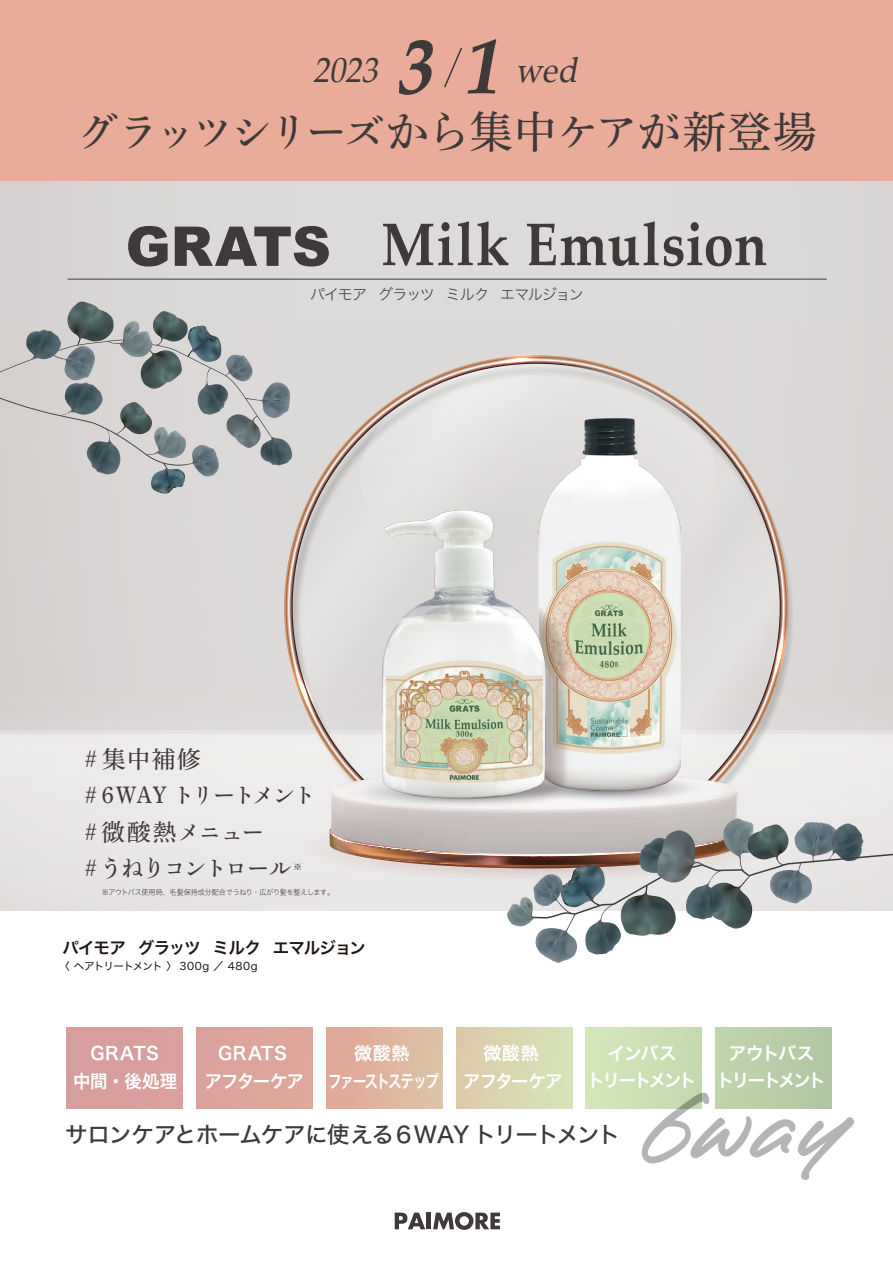
<style>
.page{position:relative;width:893px;height:1263px;background:#fff}
.page>*{position:absolute;margin:0;border:0;box-sizing:border-box;transform-origin:0 0}
.t1{font:italic 700 79.65px "Palatino Linotype";color:#3e3a39;scale:.9 1}
.t2{font:italic 75px "Hello America";color:#acadad;scale:1.04 1}
.t3{font:700 60.15px "Palatino Linotype";letter-spacing:.025em;color:#3e3a39;scale:.9 1}
.t4{font:43.5px "DNP Shuei 4 go Std M";letter-spacing:-.055em;color:#3e3a39}
.t5{font:italic 35.25px "Palatino Linotype";color:#3e3a39;scale:.9 1}
.t6{font:23.55px/36.2px "DNP Shuei 4 go Std M";letter-spacing:-.09em;color:#3e3a39}
.t7{font:22.5px "Hiragino Sans W5";letter-spacing:-.04em;color:#3e3a39}
.t8{font:18px/27px "Hiragino Sans W6";letter-spacing:-.11em;color:#fff;text-align:center}
.t9{font:18px/27.8px "Hiragino Sans W6";letter-spacing:-.055em;color:#fff;text-align:center}
.t10{font:18px/27.8px "Hiragino Sans W6";letter-spacing:-.1em;color:#fff;text-align:center}
.t11{font:18px/27.8px "Hiragino Sans W6";letter-spacing:.01em;color:#fff;text-align:center}
.t12{font:16.5px "Hiragino Sans W6";letter-spacing:-.06em;color:#221815}
.t13{font:15px "Hiragino Sans W2";letter-spacing:-.07em;color:#3e3a39}
.t14{font:10.5px "Hiragino Sans W4";letter-spacing:-.025em;color:#221815}
.t15{font:8.7px "DNP Shuei 4 go Std M";color:#3e3a39}
.t16{font:7.5px "Hiragino Sans W2";letter-spacing:-.025em;color:#3e3a39;scale:.94 1}
.s1{font-family:"Arial";font-weight:900;font-size:54.75px}
</style>
<div class="page">
<div style="left:0;top:181px;width:893px;height:730px;background:#dbd8d8"></div>
<div style="left:0;top:735px;width:893px;height:176px;background:#eae9e8"></div>
<svg style="left:716px;top:431px;width:76px;height:178px"></svg>
<svg style="left:284px;top:360px;width:205px;height:392px"></svg>
<svg style="left:489px;top:355px;width:56px;height:9px"></svg>
<svg style="left:288px;top:655px;width:31px;height:68px"></svg>
<svg style="left:360px;top:364px;width:356px;height:223px"></svg>
<img style="left:538px;top:418px;width:143px;height:191px">
<img style="left:381px;top:510px;width:167px;height:99px">
<div style="left:67px;top:1027px;width:116px;height:82px;background:#d89e9e"></div>
<div style="left:196px;top:1027px;width:117px;height:82px;background:#dca59b"></div>
<div style="left:326px;top:1027px;width:116px;height:82px;background:linear-gradient(to right,#e1a597,#ddc4a6)"></div>
<div style="left:456px;top:1027px;width:116px;height:82px;background:linear-gradient(to right,#dcc9a9,#d6e5b8)"></div>
<div style="left:586px;top:1027px;width:116px;height:82px;background:#cce0b4"></div>
<div style="left:715px;top:1027px;width:117px;height:82px;background:#b9cea8"></div>
<div style="left:0;top:0;width:893px;height:181px;background:#e8ac99"></div>
<img style="left:330px;top:609px;width:563px;height:354px">
<svg style="left:0;top:301px;width:292px;height:193px"></svg>
<hr style="left:67px;top:278px;width:760px;height:2px;background:#727171">
<svg style="left:444px;top:47px;width:18px;height:41px"></svg>
<svg style="left:395px;top:1212px;width:30px;height:17px"></svg>
<hr style="left:427px;top:1212px;width:4px;height:17px;background:#3e3a39">
<svg style="left:433px;top:1212px;width:67px;height:18px"></svg>
<h1 class="t1" style="left:395px;top:10px;width:137px">31</h1>
<h3 class="t5" style="left:516px;top:45px;width:79px">wed</h3>
<h3 class="t4" style="left:76px;top:101px;width:742px">グラッツシリーズから集中ケアが新登場</h3>
<h3 class="t5" style="left:313px;top:45px;width:82px">2023</h3>
<h3 class="t3" style="left:126px;top:202px;width:714px"><span class="s1">GRATS</span> Milk Emulsion</h3>
<p class="t13" style="left:310px;top:281px;width:275px">パイモア グラッツ ミルク エマルジョン</p>
<p class="t6" style="left:79px;top:740px;width:239px">＃集中補修<br>＃6WAY トリートメント＃微酸熱メニュー<br>＃うねりコントロール</p>
<p class="t16" style="left:102px;top:886px;width:249px">※アウトバス使用時、毛髪保持成分配合でうねり・広がり髪を整えします。</p>
<p class="t15" style="left:293px;top:860px;width:10px">※</p>
<p class="t12" style="left:63px;top:932px;width:305px">パイモア グラッツ ミルク エマルジョン</p>
<p class="t14" style="left:65px;top:957px;width:195px">〈ヘアトリートメント 〉 300g ／ 480g</p>
<p class="t11" style="left:73px;top:1038px;width:106px">GRATS<br>中間・後処理</p>
<p class="t9" style="left:205px;top:1038px;width:101px">GRATS<br>アフターケア</p>
<p class="t10" style="left:328px;top:1038px;width:112px">微酸熱<br>ファーストステップ</p>
<p class="t9" style="left:463px;top:1038px;width:101px">微酸熱<br>アフターケア</p>
<p class="t8" style="left:587px;top:1039px;width:111px">インバス<br>トリートメント</p>
<p class="t8" style="left:717px;top:1039px;width:111px">アウトバス<br>トリートメント</p>
<h2 class="t2" style="left:640px;top:1087px;width:225px">6way</h2>
<p class="t7" style="left:65px;top:1115px;width:557px">サロンケアとホームケアに使える６WAY トリートメント</p>
</div>
